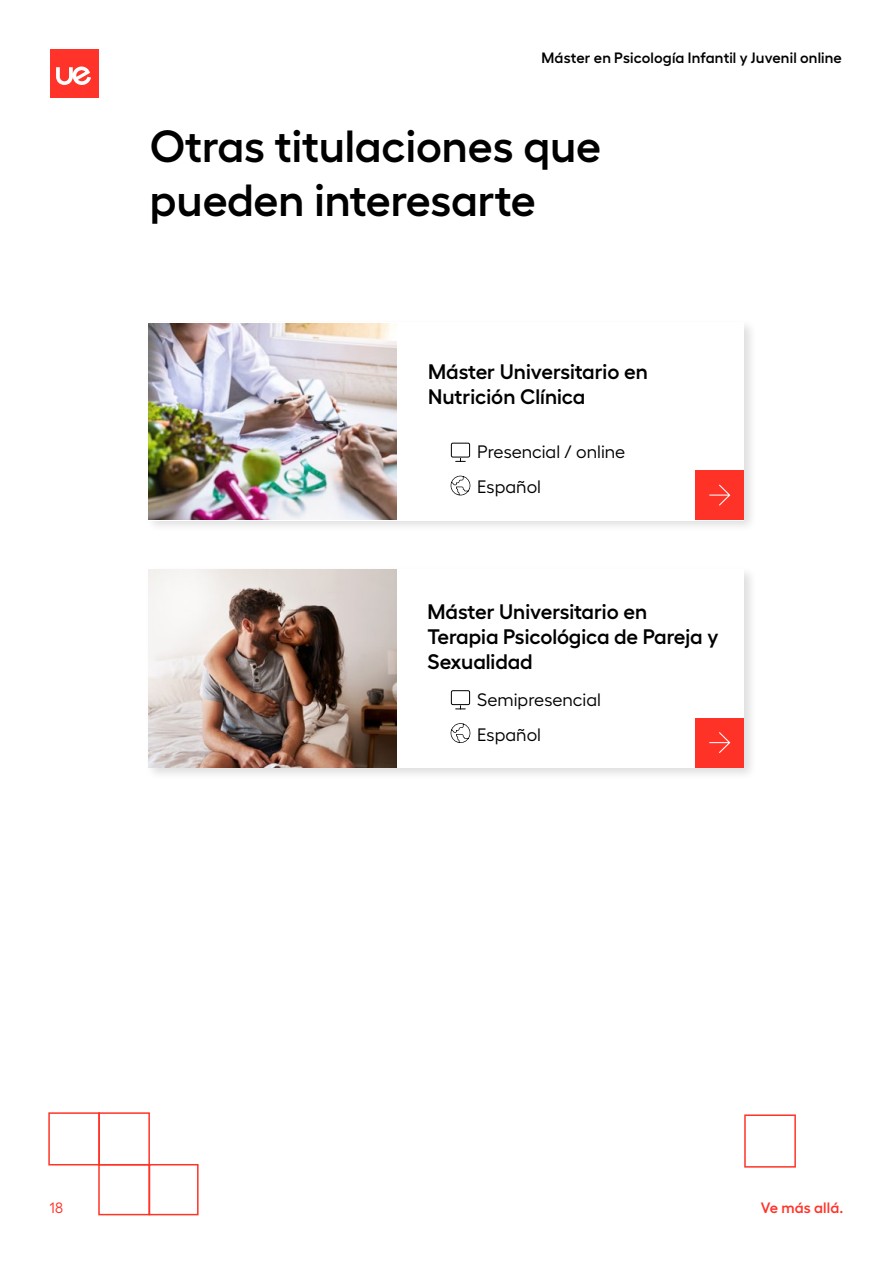
<style>
.page{position:relative;width:893px;height:1263px;background:#fff}
.page>*{position:absolute;margin:0;border:0;box-sizing:border-box;transform-origin:0 0}
.t1{font:600 45px/54px "Hellix";color:#000}
.t2{font:600 21px/25.2px "Hellix";color:#000}
.t3{font:18px/35.2px "Hellix";color:#000}
.t4{font:600 15px "Hellix";letter-spacing:.01em;color:#000}
.t5{font:600 15px "Hellix";letter-spacing:.01em;color:#ff3329}
.t6{font:15px "Hellix";color:#ff3326}
</style>
<div class="page">
<div style="left:50px;top:50px;width:48px;height:48px;background:#ff3329"></div>
<svg style="left:56px;top:66px;width:35px;height:19px"></svg>
<div style="left:144px;top:318px;width:613px;height:215px;background:#000;opacity:.13"></div>
<div style="left:149px;top:322px;width:595px;height:198px;background:#fff"></div>
<img style="left:149px;top:323px;width:248px;height:196px">
<svg style="left:744px;top:1114px;width:52px;height:54px"></svg>
<svg style="left:48px;top:1112px;width:151px;height:104px"></svg>
<div style="left:696px;top:471px;width:48px;height:49px;background:#ff3228"></div>
<svg style="left:709px;top:484px;width:21px;height:22px"></svg>
<div style="left:451px;top:443px;width:19px;height:14px;border:1px solid #000;border-radius:2px"></div>
<svg style="left:456px;top:458px;width:9px;height:4px"></svg>
<svg style="left:451px;top:476px;width:19px;height:19px"></svg>
<div style="left:144px;top:565px;width:613px;height:216px;background:#000;opacity:.13"></div>
<div style="left:149px;top:570px;width:595px;height:198px;background:#fff"></div>
<img style="left:149px;top:570px;width:248px;height:198px">
<div style="left:696px;top:718px;width:48px;height:49px;background:#ff3228"></div>
<svg style="left:709px;top:732px;width:21px;height:21px"></svg>
<div style="left:451px;top:690px;width:19px;height:15px;border:1px solid #000;border-radius:2px"></div>
<svg style="left:451px;top:723px;width:19px;height:20px"></svg>
<p class="t4" style="left:541px;top:46px;width:302px">Máster en Psicología Infantil y Juvenil online</p>
<h1 class="t1" style="left:150px;top:114px;width:453px">Otras titulaciones que pueden interesarte</h1>
<p class="t2" style="left:428px;top:356px;width:221px">Máster Universitario en<br>Nutrición Clínica</p>
<p class="t3" style="left:477px;top:432px;width:150px">Presencial / online<br>Español</p>
<p class="t2" style="left:428px;top:596px;width:292px">Máster Universitario en<br>Terapia Psicológica de Pareja y<br>Sexualidad</p>
<p class="t3" style="left:477px;top:680px;width:125px">Semipresencial<br>Español</p>
<p class="t6" style="left:50px;top:1197px;width:15px">18</p>
<p class="t5" style="left:761px;top:1196px;width:84px">Ve más allá.</p>
</div>
